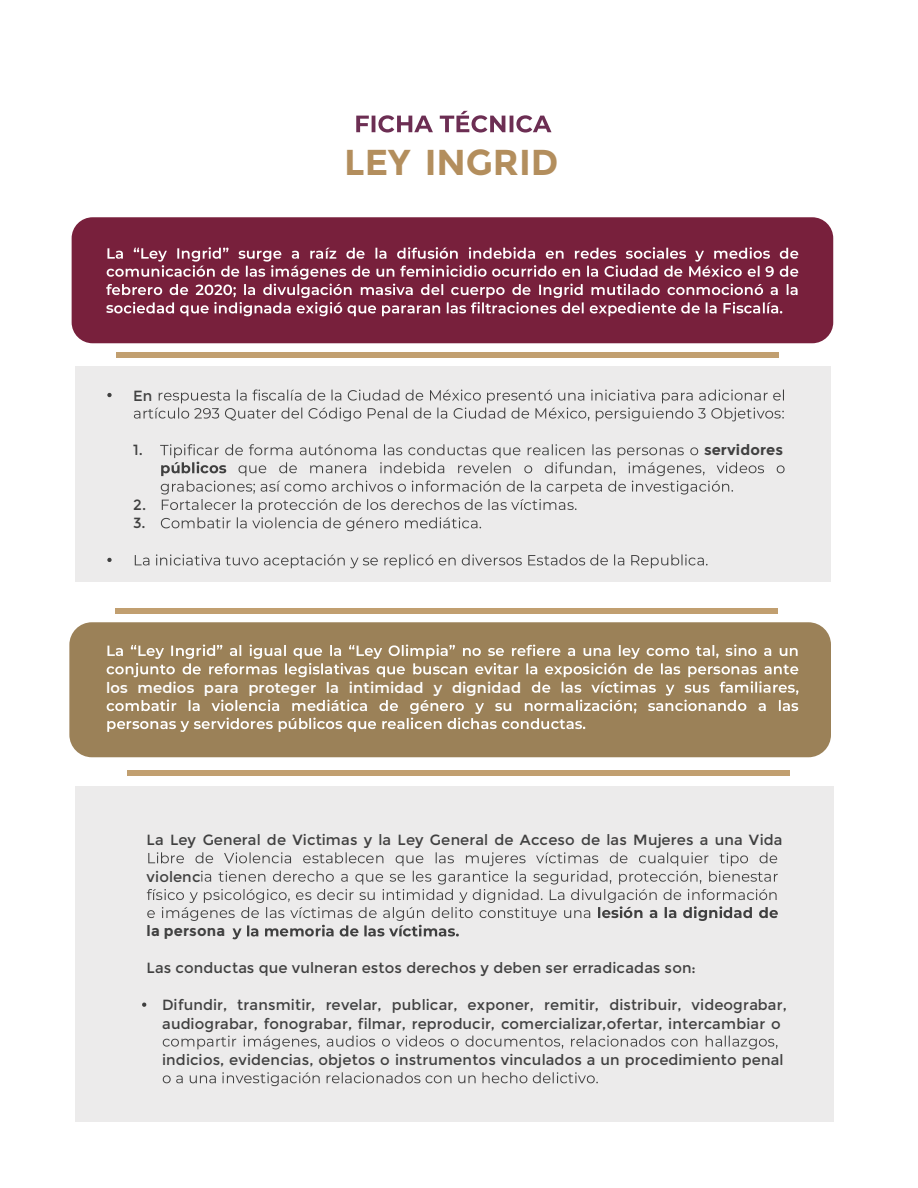
<style>
.page{position:relative;width:918px;height:1188px;background:#fff}
.page>*{position:absolute;margin:0;border:0;box-sizing:border-box;transform-origin:0 0}
.t1{font:700 36px "Montserrat";color:#b38e5d}
.t2{font:14.7px/18.3px "Montserrat";letter-spacing:.005em;color:#404040}
.t3{font:600 14.7px "Montserrat";letter-spacing:.01em;color:#fff}
.t4{font:700 14.7px "Montserrat";letter-spacing:.005em;color:#404040}
</style>
<div class="page">
<div style="left:117px;top:352px;width:662px;height:6px;background:#c19f70"></div>
<div style="left:72px;top:217px;width:761px;height:126px;background:#78203c;border-radius:21px"></div>
<div style="left:69px;top:622px;width:762px;height:135px;background:#9b8158;border-radius:23px"></div>
<div style="left:115px;top:609px;width:663px;height:5px;background:#c19f70"></div>
<div style="left:127px;top:771px;width:663px;height:5px;background:#c19f70"></div>
<svg style="left:356px;top:111px;width:196px;height:22px"></svg>
<div style="left:75px;top:366px;width:756px;height:216px;background:#ecebeb"></div>
<div style="left:75px;top:787px;width:758px;height:335px;background:#ecebeb"></div>
<img style="left:95px;top:253px;width:715px;height:91px">
<svg style="left:106px;top:247px;width:692px;height:69px"></svg>
<svg style="left:107px;top:393px;width:5px;height:4px"></svg>
<svg style="left:134px;top:389px;width:650px;height:32px"></svg>
<svg style="left:160px;top:444px;width:625px;height:87px"></svg>
<svg style="left:107px;top:558px;width:5px;height:4px"></svg>
<svg style="left:135px;top:554px;width:573px;height:14px"></svg>
<img style="left:69px;top:642px;width:741px;height:116px">
<svg style="left:107px;top:645px;width:691px;height:87px"></svg>
<svg style="left:147px;top:852px;width:631px;height:87px"></svg>
<svg style="left:142px;top:1003px;width:4px;height:4px"></svg>
<svg style="left:163px;top:1036px;width:615px;height:13px"></svg>
<svg style="left:163px;top:1072px;width:435px;height:14px"></svg>
<h1 class="t1" style="left:344px;top:141px;width:216px">LEY INGRID</h1>
<p class="t3" style="left:106px;top:298px;width:9px">s</p>
<p class="t2" style="left:133px;top:386px;width:21px">En</p>
<p class="t2" style="left:133px;top:441px;width:11px">1.</p>
<p class="t4" style="left:704px;top:441px;width:81px">servidores</p>
<p class="t2" style="left:133px;top:496px;width:15px">2.<br>3.</p>
<p class="t3" style="left:106px;top:677px;width:417px">los medios para proteger la intimidad y dignidad</p>
<p class="t2" style="left:147px;top:831px;width:637px">La Ley General de Victimas y la Ley General de Acceso de las Mujeres a una Vida</p>
<p class="t2" style="left:147px;top:867px;width:56px">violenc</p>
<p class="t4" style="left:147px;top:922px;width:80px">la persona</p>
<p class="t2" style="left:147px;top:959px;width:551px">Las conductas que vulneran estos derechos y deben ser erradicadas son:</p>
<p class="t2" style="left:162px;top:996px;width:627px">Difundir, transmitir, revelar, publicar, exponer, remitir, distribuir, videograbar, audiograbar, fonograbar, filmar, reproducir, comercializar,ofertar, intercambiar o</p>
<p class="t2" style="left:162px;top:1051px;width:623px">indicios, evidencias, objetos o instrumentos vinculados a un procedimiento penal</p>
</div>
